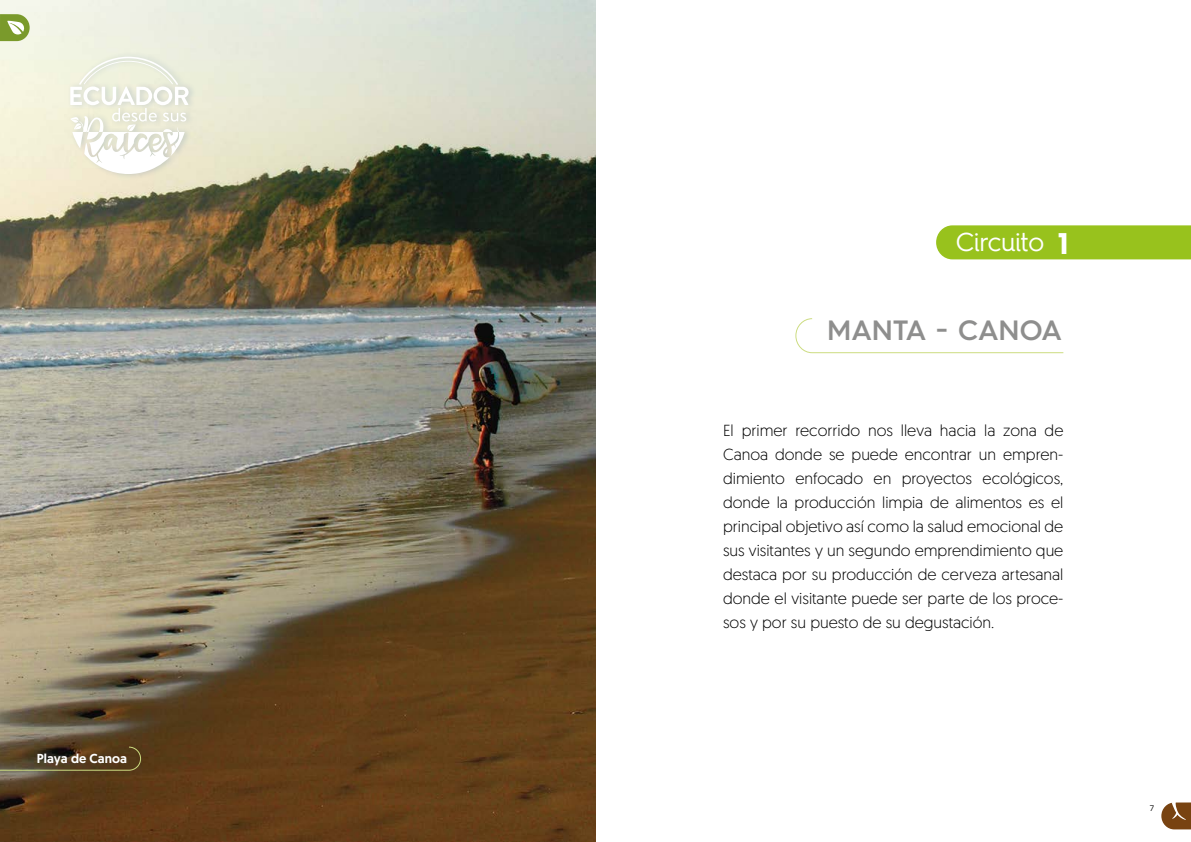
<style>
.page{position:relative;width:1191px;height:842px;background:#fff}
.page>*{position:absolute;margin:0;border:0;box-sizing:border-box;transform-origin:0 0}
.t1{font:700 30px "Hurme Geometric Sans 4";color:#fff}
.t2{font:600 28px "Hurme Geometric Sans 4";color:#8e8e8d}
.t3{font:26px "Hurme Geometric Sans 4";color:#fff}
.t4{font:300 16px/24px "Geomanist";color:#000;text-align:justify}
.t5{font:500 13px "Geomanist";color:#fff}
.t6{font:8px "Hurme Geometric Sans 4";color:#000}
</style>
<div class="page">
<svg style="left:1161px;top:802px;width:30px;height:27px"></svg>
<div style="left:936px;top:225px;width:255px;height:34px;background:#98c21d"></div>
<img style="left:0;top:0;width:595px;height:842px">
<svg style="left:0;top:14px;width:30px;height:27px"></svg>
<div style="left:68px;top:51px;width:129px;height:128px;background:#265494;opacity:.2"></div>
<svg style="left:70px;top:57px;width:119px;height:117px"></svg>
<svg style="left:795px;top:318px;width:269px;height:36px"></svg>
<svg style="left:0;top:746px;width:142px;height:25px"></svg>
<p class="t5" style="left:37px;top:749px;width:91px">Playa de Canoa</p>
<h3 class="t3" style="left:955px;top:224px;width:90px">Circuito</h3>
<h1 class="t1" style="left:1057px;top:222px;width:12px">1</h1>
<h2 class="t2" style="left:827px;top:310px;width:21px">MANTA</h2>
<h2 class="t2" style="left:936px;top:310px;width:43px">- CAN</h2>
<h2 class="t2" style="left:1019px;top:310px;width:41px">OA</h2>
<p class="t4" style="left:723px;top:418px;width:342px">El primer recorrido nos lleva hacia la zona de Canoa donde se puede encontrar un empren&shy;dimiento enfocado en proyectos ecológicos, donde la producción limpia de alimentos es el principal objetivo así como la salud emocional de sus visitantes y un segundo emprendimiento que destaca por su producción de cerveza artesanal donde el visitante puede ser parte de los proce&shy;sos y por su puesto de su degustación.</p>
<p class="t6" style="left:1149px;top:803px;width:6px">7</p>
</div>
